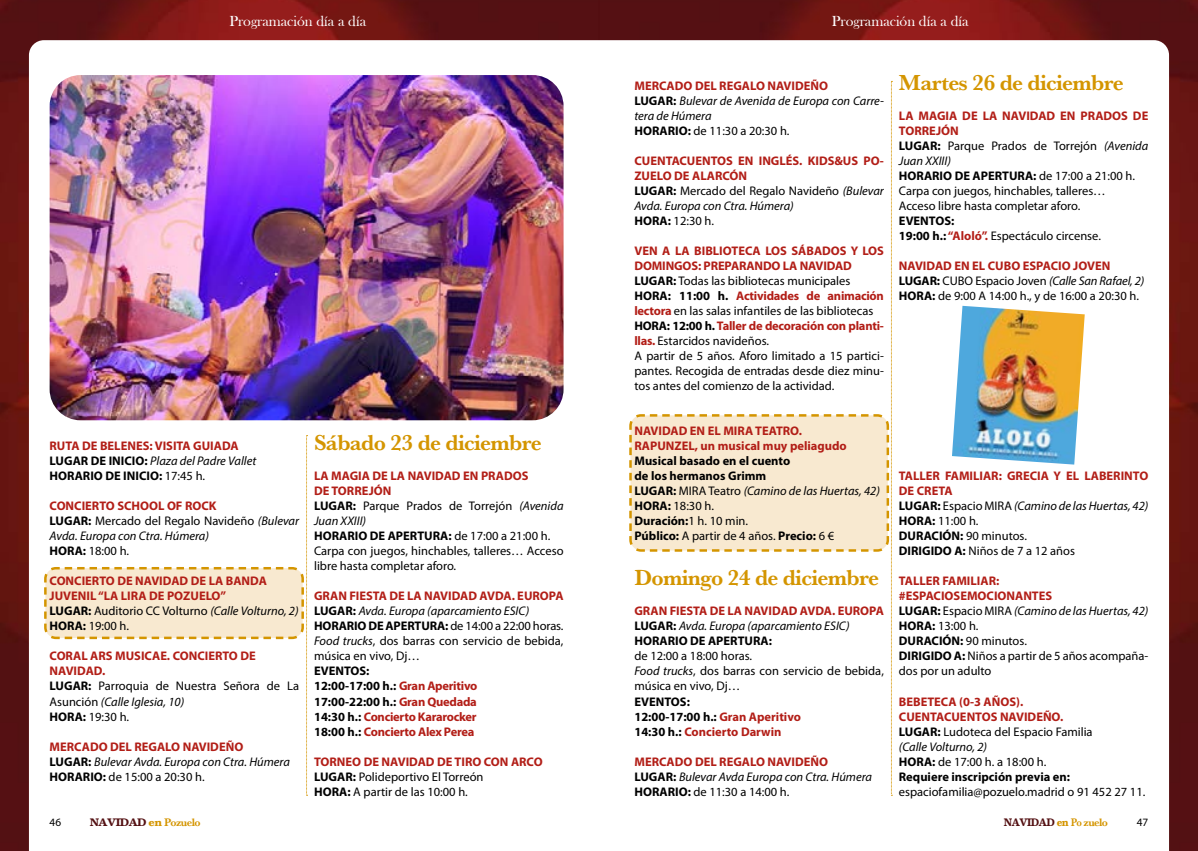
<style>
.page{position:relative;width:1198px;height:851px;background:#fff}
.page>*{position:absolute;margin:0;border:0;box-sizing:border-box;transform-origin:0 0}
.t1{font:700 22.5px "Baskerville URW";letter-spacing:-.03em;color:#d49500}
.t2{font:15px "Bask Old Face";color:#fff}
.t3{font:12.5px/15px "Myriad Pro";color:#000}
.t4{font:italic 12.5px/15px "Myriad Pro";color:#000}
.t5{font:700 12.5px/15px "Myriad Pro";color:#b21e17}
.t6{font:700 12.5px/15px "Myriad Pro";color:#000}
.t7{font:700 12.5px/15px "Myriad Pro";letter-spacing:-.02em;color:#b21e17}
.t8{font:700 11.25px "Baskerville";letter-spacing:-.05em;color:#531012}
.t9{font:700 11.25px "Baskerville";letter-spacing:-.05em;color:#531012;scale:.9 1}
.t10{font:11.25px "Myriad Pro";color:#000}
.s1{color:#b21e17}
.s2{font-weight:400;font-style:italic}
.s3{font-weight:400}
.s4{font-weight:700;font-style:normal;color:#b21e17}
.s5{font-weight:700;font-style:normal}
.s6{font-style:normal}
.s7{color:#000}
.s8{font-weight:400;color:#000}
.s9{font-weight:400;font-style:italic;color:#000}
.s10{font-weight:700;color:#b21e17}
.s11{font-weight:700}
.s12{font-style:italic}
.s13{color:#d49500}
.s14{font-family:"Baskerville URW";color:#d49500}
</style>
<div class="page">
<img style="left:0;top:0;width:1198px;height:850px">
<img style="left:50px;top:75px;width:513px;height:345px">
<img style="left:952px;top:306px;width:132px;height:158px">
<svg style="left:628px;top:81px;width:264px;height:714px"></svg>
<svg style="left:43px;top:435px;width:264px;height:360px"></svg>
<p class="t2" style="left:229px;top:12px;width:138px">Programación día a día</p>
<p class="t2" style="left:832px;top:12px;width:138px">Programación día a día</p>
<p class="t6" style="left:50px;top:438px;width:208px"><span class="s1">RUTA DE BELENES: VISITA GUIADA<br></span>LUGAR DE INICIO: <span class="s2">Plaza del Padre Vallet<br></span>HORARIO DE INICIO: <span class="s3">17:45 h.</span></p>
<p class="t4" style="left:50px;top:498px;width:251px"><span class="s4">CONCIERTO SCHOOL OF ROCK<br></span><span class="s5">LUGAR:</span> <span class="s6">Mercado del Regalo Navideño</span> (Bulevar<br>Avda. Europa con Ctra. Húmera)<br><span class="s5">HORA:</span> <span class="s6">18:00 h.</span></p>
<p class="t5" style="left:50px;top:573px;width:250px">CONCIERTO DE NAVIDAD DE LA BANDA<br>JUVENIL “LA LIRA DE POZUELO”<br><span class="s7">LUGAR:</span> <span class="s8">Auditorio CC Volturno</span> <span class="s9">(Calle Volturno, 2)<br></span><span class="s7">HORA:</span> <span class="s8">19:00 h.</span></p>
<p class="t3" style="left:50px;top:649px;width:251px"><span class="s10">CORAL ARS MUSICAE. CONCIERTO DE<br>NAVIDAD.<br></span><span class="s11">LUGAR:</span> Parroquia de Nuestra Señora de La<br>Asunción <span class="s12">(Calle Iglesia, 10)<br></span><span class="s11">HORA:</span> 19:30 h.</p>
<p class="t4" style="left:50px;top:738px;width:242px"><span class="s4">MERCADO DEL REGALO NAVIDEÑO<br></span><span class="s5">LUGAR:</span> Bulevar Avda. Europa con Ctra. Húmera<br><span class="s5">HORARIO:</span> <span class="s6">de 15:00 a 20:30 h.</span></p>
<h1 class="t1" style="left:314px;top:426px;width:229px">Sábado 23 de diciembre</h1>
<p class="t3" style="left:314px;top:469px;width:251px"><span class="s10">LA MAGIA DE LA NAVIDAD EN PRADOS<br>DE TORREJÓN<br></span><span class="s11">LUGAR:</span> Parque Prados de Torrejón <span class="s12">(Avenida<br>Juan XXIII)<br></span><span class="s11">HORARIO DE APERTURA:</span> de 17:00 a 21:00 h.<br>Carpa con juegos, hinchables, talleres… Acceso libre hasta completar aforo.</p>
<p class="t3" style="left:314px;top:589px;width:251px"><span class="s10">GRAN FIESTA DE LA NAVIDAD AVDA. EUROPA </span><span class="s11">LUGAR:</span> <span class="s12">Avda. Europa (aparcamiento ESIC)<br></span><span class="s11">HORARIO DE APERTURA:</span> de 14:00 a 22:00 horas.<br><span class="s12">Food trucks</span>, dos barras con servicio de bebida, música en vivo, Dj…</p>
<p class="t7" style="left:314px;top:663px;width:165px"><span class="s7">EVENTOS:<br>12:00-17:00 h.:</span> Gran Aperitivo<br><span class="s7">17:00-22:00 h.:</span> Gran Quedada<br><span class="s7">14:30 h.:</span> Concierto Kararocker<br><span class="s7">18:00 h.:</span> Concierto Alex Perea</p>
<p class="t3" style="left:314px;top:754px;width:230px"><span class="s10">TORNEO DE NAVIDAD DE TIRO CON ARCO<br></span><span class="s11">LUGAR:</span> Polideportivo El Torreón<br><span class="s11">HORA:</span> A partir de las 10:00 h.</p>
<p class="t4" style="left:634px;top:78px;width:251px"><span class="s4">MERCADO DEL REGALO NAVIDEÑO<br></span><span class="s5">LUGAR:</span> Bulevar de Avenida de Europa con Carre&shy;tera de Húmera<br><span class="s5">HORARIO:</span> <span class="s6">de 11:30 a 20:30 h.</span></p>
<p class="t5" style="left:634px;top:153px;width:251px">CUENTACUENTOS EN INGLÉS. KIDS&amp;US PO-<br>ZUELO DE ALARCÓN<br><span class="s7">LUGAR:</span> <span class="s8">Mercado del Regalo Navideño</span> <span class="s9">(Bulevar<br>Avda. Europa con Ctra. Húmera)<br></span><span class="s7">HORA:</span> <span class="s8">12:30 h.</span></p>
<p class="t3" style="left:634px;top:244px;width:251px"><span class="s10">VEN A LA BIBLIOTECA LOS SÁBADOS Y LOS DOMINGOS: PREPARANDO LA NAVIDAD </span><span class="s11">LUGAR:</span> Todas las bibliotecas municipales <span class="s11">HORA: 11:00 h.</span> <span class="s10">Actividades de animación lectora</span> en las salas infantiles de las bibliotecas <span class="s11">HORA: 12:00 h.</span> <span class="s10">Taller de decoración con planti&shy;llas.</span> Estarcidos navideños.<br>A partir de 5 años. Aforo limitado a 15 partici&shy;pantes. Recogida de entradas desde diez minu&shy;tos antes del comienzo de la actividad.</p>
<p class="t5" style="left:634px;top:423px;width:214px">NAVIDAD EN EL MIRA TEATRO.<br>RAPUNZEL, un musical muy peliagudo</p>
<p class="t6" style="left:634px;top:453px;width:247px">Musical basado en el cuento<br>de los hermanos Grimm<br>LUGAR: <span class="s3">MIRA Teatro</span> <span class="s2">(Camino de las Huertas, 42)<br></span>HORA: <span class="s3">18:30 h.<br></span>Duración:<span class="s3">1 h. 10 min.<br></span>Público: <span class="s3">A partir de 4 años.</span> Precio: <span class="s3">6 €</span></p>
<h1 class="t1" style="left:634px;top:561px;width:246px">Domingo 24 de diciembre</h1>
<p class="t5" style="left:634px;top:603px;width:251px">GRAN FIESTA DE LA NAVIDAD AVDA. EUROPA<br><span class="s7">LUGAR:</span> <span class="s9">Avda. Europa (aparcamiento ESIC)<br></span><span class="s7">HORARIO DE APERTURA:</span></p>
<p class="t3" style="left:634px;top:649px;width:251px">de 12:00 a 18:00 horas.<br><span class="s12">Food trucks</span>, dos barras con servicio de bebida, música en vivo, Dj…</p>
<p class="t6" style="left:634px;top:693px;width:168px">EVENTOS:<br>12:00-17:00 h.: <span class="s1">Gran Aperitivo<br></span>14:30 h.: <span class="s1">Concierto Darwin</span></p>
<p class="t4" style="left:634px;top:753px;width:239px"><span class="s4">MERCADO DEL REGALO NAVIDEÑO<br></span><span class="s5">LUGAR:</span> Bulevar Avda Europa con Ctra. Húmera<br><span class="s5">HORARIO:</span> <span class="s6">de 11:30 a 14:00 h.</span></p>
<h1 class="t1" style="left:899px;top:66px;width:226px">Martes 26 de diciembre</h1>
<p class="t3" style="left:899px;top:109px;width:251px"><span class="s10">LA MAGIA DE LA NAVIDAD EN PRADOS DE<br>TORREJÓN<br></span><span class="s11">LUGAR:</span> Parque Prados de Torrejón <span class="s12">(Avenida<br>Juan XXIII)<br></span><span class="s11">HORARIO DE APERTURA:</span> de 17:00 a 21:00 h.<br>Carpa con juegos, hinchables, talleres…<br>Acceso libre hasta completar aforo.</p>
<p class="t3" style="left:899px;top:214px;width:203px"><span class="s11">EVENTOS:<br>19:00 h.:</span> <span class="s10">“Aloló”.</span> Espectáculo circense.</p>
<p class="t3" style="left:899px;top:259px;width:247px"><span class="s10">NAVIDAD EN EL CUBO ESPACIO JOVEN<br></span><span class="s11">LUGAR:</span> CUBO Espacio Joven <span class="s12">(Calle San Rafael, 2)<br></span><span class="s11">HORA:</span> de 9:00 A 14:00 h., y de 16:00 a 20:30 h.</p>
<p class="t3" style="left:899px;top:469px;width:251px"><span class="s10">TALLER FAMILIAR: GRECIA Y EL LABERINTO<br>DE CRETA<br></span><span class="s11">LUGAR:</span> Espacio MIRA <span class="s12">(Camino de las Huertas, 42)<br></span><span class="s11">HORA:</span> 11:00 h.<br><span class="s11">DURACIÓN:</span> 90 minutos.<br><span class="s11">DIRIGIDO A:</span> Niños de 7 a 12 años</p>
<p class="t3" style="left:899px;top:574px;width:251px"><span class="s10">TALLER FAMILIAR: #ESPACIOSEMOCIONANTES<br></span><span class="s11">LUGAR:</span> Espacio MIRA <span class="s12">(Camino de las Huertas, 42)<br></span><span class="s11">HORA:</span> 13:00 h.<br><span class="s11">DURACIÓN:</span> 90 minutos.<br><span class="s11">DIRIGIDO A:</span> Niños a partir de 5 años acompaña&shy;dos por un adulto</p>
<p class="t3" style="left:899px;top:694px;width:195px"><span class="s10">BEBETECA (0-3 AÑOS).<br>CUENTACUENTOS NAVIDEÑO.<br></span><span class="s11">LUGAR:</span> Ludoteca del Espacio Familia <span class="s12">(Calle Volturno, 2)<br></span><span class="s11">HORA:</span> de 17:00 h. a 18:00 h.<br><span class="s11">Requiere inscripción previa en:</span></p>
<p class="t3" style="left:899px;top:784px;width:248px">espaciofamilia@pozuelo.madrid o 91 452 27 11.</p>
<p class="t8" style="left:90px;top:815px;width:112px">NAVIDAD <span class="s13">en</span> <span class="s14">Pozuelo</span></p>
<p class="t9" style="left:1003px;top:815px;width:117px">NAVIDAD <span class="s13">en</span> <span class="s14">Po zuelo</span></p>
<p class="t10" style="left:50px;top:815px;width:13px">46</p>
<p class="t10" style="left:1136px;top:815px;width:13px">47</p>
</div>
